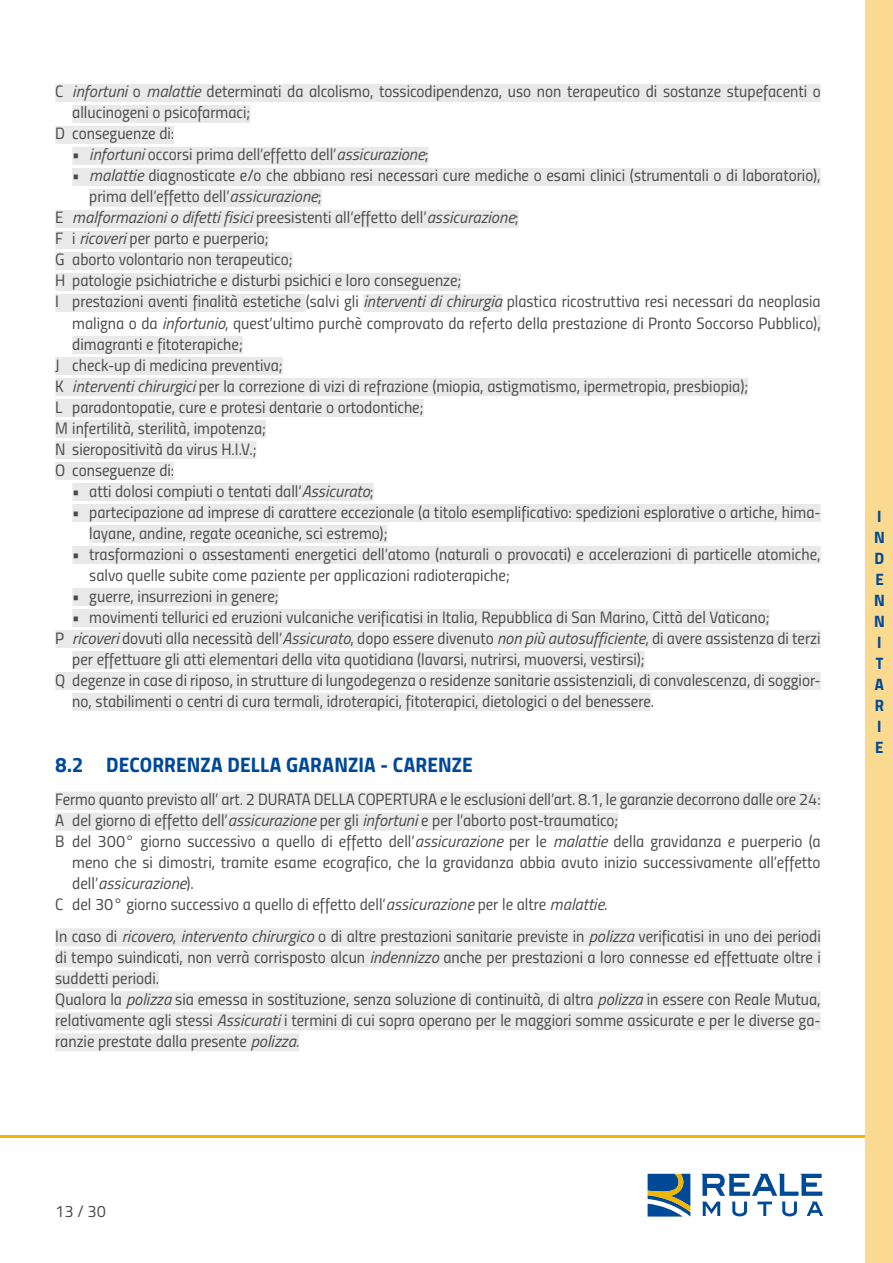
<style>
.page{position:relative;width:893px;height:1263px;background:#fff}
.page>*{position:absolute;margin:0;border:0;box-sizing:border-box;transform-origin:0 0}
.t1{font:21px "Titillium Bold Upright";letter-spacing:.005em;color:#004996}
.t2{font:16.5px/21px "Titillium Regular Upright";color:#4a4a49}
.t3{font:italic 16.5px "Titillium";color:#4a4a49}
.t4{font:16.5px/21px "Titillium Bold Upright";color:#004996}
.s1{font-family:"Titillium";font-style:italic}
.s2{font-family:"Titillium Regular Upright";font-style:normal}
</style>
<div class="page">
<svg style="left:648px;top:1174px;width:42px;height:42px;background:#507583"></svg>
<svg style="left:701px;top:1174px;width:122px;height:42px"></svg>
<hr style="left:0;top:1135px;width:893px;height:3px;background:#f0b600">
<div style="left:866px;top:0;width:27px;height:1263px;background:#fada91"></div>
<div style="left:55px;top:84px;width:766px;height:18px;background:#e9e9e9"></div>
<div style="left:72px;top:105px;width:178px;height:18px;background:#e9e9e9"></div>
<div style="left:55px;top:126px;width:119px;height:18px;background:#e9e9e9"></div>
<div style="left:72px;top:147px;width:357px;height:18px;background:#e9e9e9"></div>
<div style="left:72px;top:168px;width:749px;height:18px;background:#e9e9e9"></div>
<div style="left:89px;top:189px;width:233px;height:18px;background:#e9e9e9"></div>
<div style="left:55px;top:210px;width:464px;height:18px;background:#e9e9e9"></div>
<div style="left:55px;top:231px;width:214px;height:18px;background:#e9e9e9"></div>
<div style="left:55px;top:252px;width:238px;height:18px;background:#e9e9e9"></div>
<div style="left:55px;top:273px;width:406px;height:18px;background:#e9e9e9"></div>
<div style="left:55px;top:294px;width:251px;height:18px;background:#e9e9e9"></div>
<div style="left:363px;top:294px;width:139px;height:18px;background:#e9e9e9"></div>
<hr style="left:817px;top:315px;width:4px;height:18px;background:#e9e9e9">
<div style="left:72px;top:336px;width:171px;height:18px;background:#e9e9e9"></div>
<div style="left:55px;top:357px;width:228px;height:18px;background:#e9e9e9"></div>
<div style="left:55px;top:378px;width:693px;height:18px;background:#e9e9e9"></div>
<div style="left:55px;top:399px;width:369px;height:18px;background:#e9e9e9"></div>
<div style="left:55px;top:420px;width:211px;height:18px;background:#e9e9e9"></div>
<div style="left:55px;top:441px;width:201px;height:18px;background:#e9e9e9"></div>
<div style="left:55px;top:462px;width:119px;height:18px;background:#e9e9e9"></div>
<div style="left:72px;top:483px;width:302px;height:18px;background:#e9e9e9"></div>
<div style="left:72px;top:504px;width:749px;height:18px;background:#e9e9e9"></div>
<div style="left:89px;top:525px;width:298px;height:18px;background:#e9e9e9"></div>
<div style="left:72px;top:546px;width:749px;height:18px;background:#e9e9e9"></div>
<div style="left:72px;top:588px;width:207px;height:18px;background:#e9e9e9"></div>
<div style="left:72px;top:609px;width:697px;height:18px;background:#e9e9e9"></div>
<div style="left:55px;top:630px;width:766px;height:18px;background:#e9e9e9"></div>
<div style="left:72px;top:651px;width:573px;height:18px;background:#e9e9e9"></div>
<div style="left:55px;top:672px;width:766px;height:18px;background:#e9e9e9"></div>
<div style="left:72px;top:693px;width:579px;height:18px;background:#e9e9e9"></div>
<div style="left:55px;top:792px;width:766px;height:18px;background:#e9e9e9"></div>
<div style="left:55px;top:813px;width:563px;height:18px;background:#e9e9e9"></div>
<div style="left:55px;top:928px;width:766px;height:18px;background:#e9e9e9"></div>
<div style="left:55px;top:949px;width:766px;height:18px;background:#e9e9e9"></div>
<div style="left:55px;top:970px;width:104px;height:18px;background:#e9e9e9"></div>
<div style="left:55px;top:991px;width:766px;height:18px;background:#e9e9e9"></div>
<div style="left:55px;top:1012px;width:766px;height:18px;background:#e9e9e9"></div>
<div style="left:55px;top:1033px;width:244px;height:18px;background:#e9e9e9"></div>
<p class="t2" style="left:55px;top:80px;width:767px">C <span class="s1">infortuni</span> o <span class="s1">malattie</span> determinati da alcolismo, tossicodipendenza, uso non terapeutico di sostanze stupefacenti o</p>
<p class="t2" style="left:72px;top:101px;width:180px">allucinogeni o psicofarmaci;</p>
<p class="t2" style="left:55px;top:122px;width:120px">D conseguenze di:</p>
<p class="t2" style="left:72px;top:143px;width:358px">• <span class="s1">infortuni</span> occorsi prima dell’effetto dell’<span class="s1">assicurazione</span>;</p>
<p class="t2" style="left:89px;top:164px;width:733px;text-indent:-17px">• <span class="s1">malattie</span> diagnosticate e/o che abbiano resi necessari cure mediche o esami clinici (strumentali o di laboratorio), prima dell’effetto dell’<span class="s1">assicurazione</span>;</p>
<p class="t3" style="left:55px;top:206px;width:465px"><span class="s2">E</span> malformazioni o difetti fisici <span class="s2">preesistenti all’effetto dell’</span>assicurazione<span class="s2">;</span></p>
<p class="t2" style="left:55px;top:227px;width:215px">F i <span class="s1">ricoveri</span> per parto e puerperio;</p>
<p class="t2" style="left:55px;top:248px;width:239px">G aborto volontario non terapeutico;</p>
<p class="t2" style="left:55px;top:269px;width:408px">H patologie psichiatriche e disturbi psichici e loro conseguenze;</p>
<p class="t2" style="left:55px;top:290px;width:767px">I prestazioni aventi finalità estetiche (salvi gli <span class="s1">interventi di chirurgia</span> plastica ricostruttiva resi necessari da neoplasia</p>
<p class="t2" style="left:72px;top:311px;width:750px">maligna o da <span class="s1">infortunio</span>, quest’ultimo purchè comprovato da referto della prestazione di Pronto Soccorso Pubblico),</p>
<p class="t2" style="left:72px;top:332px;width:172px">dimagranti e fitoterapiche;</p>
<p class="t2" style="left:55px;top:353px;width:229px">J check-up di medicina preventiva;</p>
<p class="t2" style="left:55px;top:374px;width:694px">K <span class="s1">interventi chirurgici</span> per la correzione di vizi di refrazione (miopia, astigmatismo, ipermetropia, presbiopia);</p>
<p class="t2" style="left:55px;top:395px;width:370px">L paradontopatie, cure e protesi dentarie o ortodontiche;</p>
<p class="t2" style="left:55px;top:416px;width:212px">M infertilità, sterilità, impotenza;</p>
<p class="t2" style="left:55px;top:437px;width:203px">N sieropositività da virus H.I.V.;</p>
<p class="t2" style="left:55px;top:458px;width:120px">O conseguenze di:</p>
<p class="t2" style="left:72px;top:479px;width:303px">• atti dolosi compiuti o tentati dall’<span class="s1">Assicurato</span>;</p>
<p class="t2" style="left:89px;top:500px;width:733px;text-indent:-17px">• partecipazione ad imprese di carattere eccezionale (a titolo esemplificativo: spedizioni esplorative o artiche, hima&shy;layane, andine, regate oceaniche, sci estremo);</p>
<p class="t2" style="left:89px;top:542px;width:733px;text-indent:-17px">• trasformazioni o assestamenti energetici dell’atomo (naturali o provocati) e accelerazioni di particelle atomiche, salvo quelle subite come paziente per applicazioni radioterapiche;</p>
<p class="t2" style="left:72px;top:584px;width:208px">• guerre, insurrezioni in genere;</p>
<p class="t2" style="left:72px;top:605px;width:699px">• movimenti tellurici ed eruzioni vulcaniche verificatisi in Italia, Repubblica di San Marino, Città del Vaticano;</p>
<p class="t2" style="left:55px;top:626px;width:767px">P <span class="s1">ricoveri</span> dovuti alla necessità dell’<span class="s1">Assicurato</span>, dopo essere divenuto <span class="s1">non più autosufficiente</span>, di avere assistenza di terzi</p>
<p class="t2" style="left:72px;top:647px;width:574px">per effettuare gli atti elementari della vita quotidiana (lavarsi, nutrirsi, muoversi, vestirsi);</p>
<p class="t2" style="left:55px;top:668px;width:767px">Q degenze in case di riposo, in strutture di lungodegenza o residenze sanitarie assistenziali, di convalescenza, di soggior-</p>
<p class="t2" style="left:72px;top:689px;width:583px">no, stabilimenti o centri di cura termali, idroterapici, fitoterapici, dietologici o del benessere.</p>
<p class="t1" style="left:55px;top:748px;width:419px">8.2 DECORRENZA DELLA GARANZIA - CARENZE</p>
<p class="t2" style="left:55px;top:788px;width:767px">Fermo quanto previsto all’ art. 2 DURATA DELLA COPERTURA e le esclusioni dell’art. 8.1, le garanzie decorrono dalle ore 24:</p>
<p class="t2" style="left:55px;top:809px;width:565px">A del giorno di effetto dell’<span class="s1">assicurazione</span> per gli <span class="s1">infortuni</span> e per l’aborto post-traumatico;</p>
<p class="t2" style="left:55px;top:830px;width:767px">B del 300° giorno successivo a quello di effetto dell’<span class="s1">assicurazione</span> per le <span class="s1">malattie</span> della gravidanza e puerperio (a</p>
<p class="t2" style="left:72px;top:851px;width:750px">meno che si dimostri, tramite esame ecografico, che la gravidanza abbia avuto inizio successivamente all’effetto</p>
<p class="t3" style="left:72px;top:871px;width:123px"><span class="s2">dell’</span>assicurazione<span class="s2">).</span></p>
<p class="t2" style="left:55px;top:888px;width:767px;line-height:31.5px">C del 30° giorno successivo a quello di effetto dell’<span class="s1">assicurazione</span> per le altre <span class="s1">malattie</span>.<br>In caso di <span class="s1">ricovero</span>, <span class="s1">intervento chirurgico</span> o di altre prestazioni sanitarie previste in <span class="s1">polizza</span> verificatisi in uno dei periodi</p>
<p class="t2" style="left:55px;top:946px;width:767px">di tempo suindicati, non verrà corrisposto alcun <span class="s1">indennizzo</span> anche per prestazioni a loro connesse ed effettuate oltre i suddetti periodi.<br>Qualora la <span class="s1">polizza</span> sia emessa in sostituzione, senza soluzione di continuità, di altra <span class="s1">polizza</span> in essere con Reale Mutua, relativamente agli stessi <span class="s1">Assicurati</span> i termini di cui sopra operano per le maggiori somme assicurate e per le diverse ga&shy;ranzie prestate dalla presente <span class="s1">polizza</span>.</p>
<p class="t4" style="left:874px;top:505px;width:12px">I<br>N<br>D<br>E<br>N<br>N<br>I<br>T<br>A<br>R<br>I<br>E</p>
<p class="t2" style="left:55px;top:1200px;width:52px">13 / 30</p>
</div>
